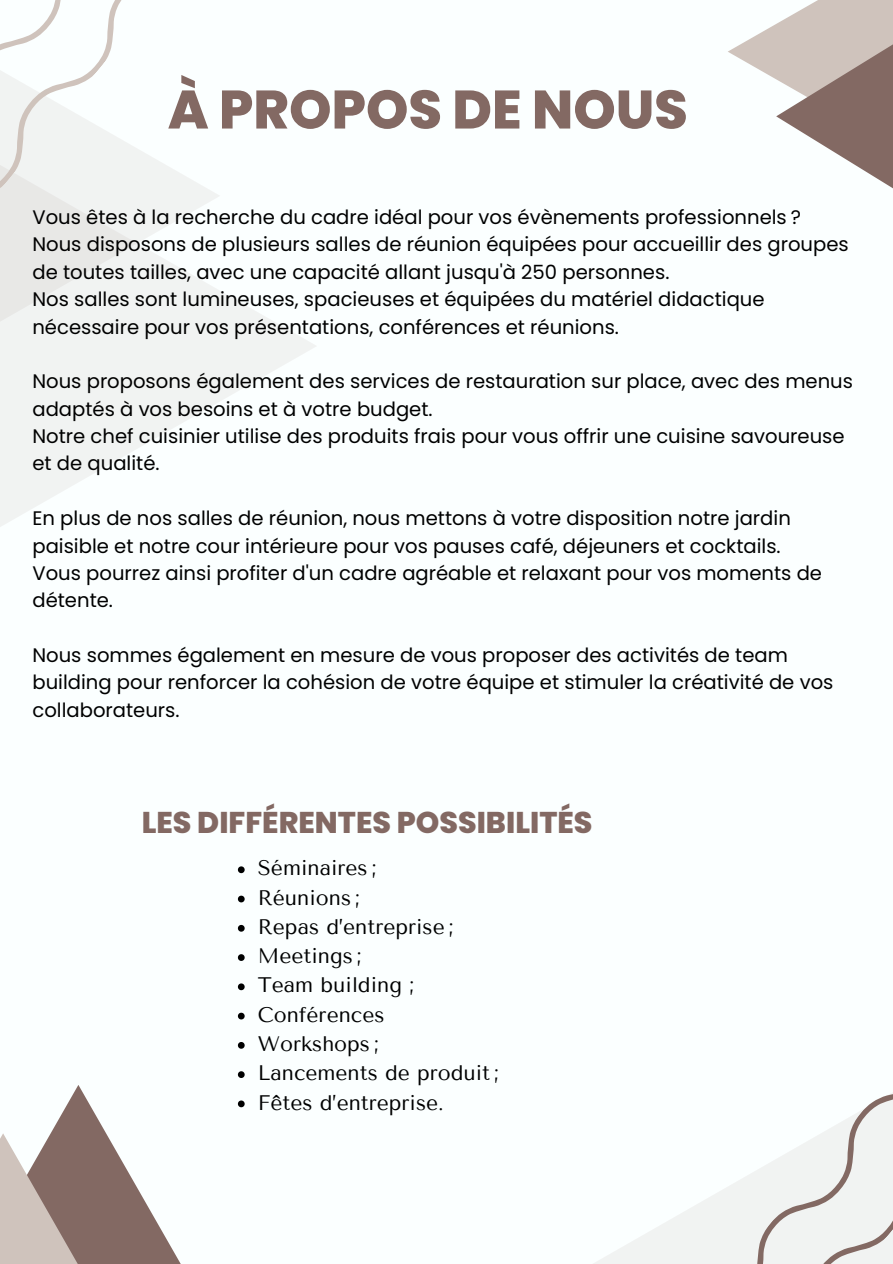
<style>
.page{position:relative;width:893px;height:1264px;background:#fff}
.page>*{position:absolute;margin:0;border:0;box-sizing:border-box;transform-origin:0 0}
.t1{font:800 54px "Poppins";color:#836963}
.t2{font:800 30px "Poppins";color:#836963}
.t3{font:21px "Tenor Sans";color:#000}
.t4{font:19.65px/27.3px "Poppins";color:#000}
</style>
<div class="page">
<div style="left:0;top:0;width:892px;height:1263px;background:#fbffff"></div>
<svg style="left:0;top:291px;width:316px;height:236px"></svg>
<div style="left:0;top:0;width:220px;height:463px;background:linear-gradient(to right,#ecedeb,#f7faf9)"></div>
<svg style="left:728px;top:24px;width:48px;height:55px"></svg>
<svg style="left:776px;top:0;width:116px;height:188px"></svg>
<svg style="left:51px;top:1085px;width:129px;height:178px"></svg>
<svg style="left:0;top:1133px;width:137px;height:130px;background:#a5928d"></svg>
<svg style="left:0;top:0;width:190px;height:233px"></svg>
<svg style="left:238px;top:866px;width:7px;height:7px"></svg>
<svg style="left:238px;top:895px;width:7px;height:7px"></svg>
<svg style="left:238px;top:924px;width:7px;height:7px"></svg>
<svg style="left:238px;top:954px;width:7px;height:6px"></svg>
<svg style="left:238px;top:983px;width:7px;height:7px"></svg>
<svg style="left:238px;top:1012px;width:7px;height:7px"></svg>
<svg style="left:238px;top:1042px;width:7px;height:6px"></svg>
<svg style="left:238px;top:1071px;width:7px;height:6px"></svg>
<svg style="left:238px;top:1100px;width:7px;height:7px"></svg>
<svg style="left:680px;top:1093px;width:212px;height:170px"></svg>
<p class="t1" style="left:168px;top:72px;width:521px">À PROPOS DE NOUS</p>
<p class="t4" style="left:32px;top:203px;width:770px">Vous êtes à la recherche du cadre idéal pour vos évènements professionnels ?</p>
<p class="t4" style="left:32px;top:231px;width:817px">Nous disposons de plusieurs salles de réunion équipées pour accueillir des groupes de toutes tailles, avec une capacité allant jusqu'à 250 personnes.</p>
<p class="t4" style="left:32px;top:285px;width:733px">Nos salles sont lumineuses, spacieuses et équipées du matériel didactique nécessaire pour vos présentations, conférences et réunions.</p>
<p class="t4" style="left:32px;top:368px;width:822px">Nous proposons également des services de restauration sur place, avec des menus adaptés à vos besoins et à votre budget.</p>
<p class="t4" style="left:32px;top:422px;width:813px">Notre chef cuisinier utilise des produits frais pour vous offrir une cuisine savoureuse et de qualité.</p>
<p class="t4" style="left:32px;top:504px;width:759px">En plus de nos salles de réunion, nous mettons à votre disposition notre jardin paisible et notre cour intérieure pour vos pauses café, déjeuners et cocktails.</p>
<p class="t4" style="left:32px;top:559px;width:791px">Vous pourrez ainsi profiter d'un cadre agréable et relaxant pour vos moments de détente.</p>
<p class="t4" style="left:32px;top:641px;width:802px">Nous sommes également en mesure de vous proposer des activités de team building pour renforcer la cohésion de votre équipe et stimuler la créativité de vos collaborateurs.</p>
<h1 class="t2" style="left:142px;top:801px;width:452px">LES DIFFÉRENTES POSSIBILITÉS</h1>
<p class="t3" style="left:258px;top:856px;width:120px">Séminaires ;</p>
<p class="t3" style="left:258px;top:885px;width:104px">Réunions ;</p>
<p class="t3" style="left:258px;top:914px;width:197px">Repas d’entreprise ;</p>
<p class="t3" style="left:258px;top:943px;width:105px">Meetings ;</p>
<p class="t3" style="left:258px;top:973px;width:158px">Team building ;</p>
<p class="t3" style="left:258px;top:1002px;width:128px">Conférences</p>
<p class="t3" style="left:258px;top:1031px;width:123px">Workshops ;</p>
<p class="t3" style="left:258px;top:1060px;width:243px">Lancements de produit ;</p>
<h2 class="t3" style="left:258px;top:1090px;width:187px">Fêtes d’entreprise.</h2>
</div>
